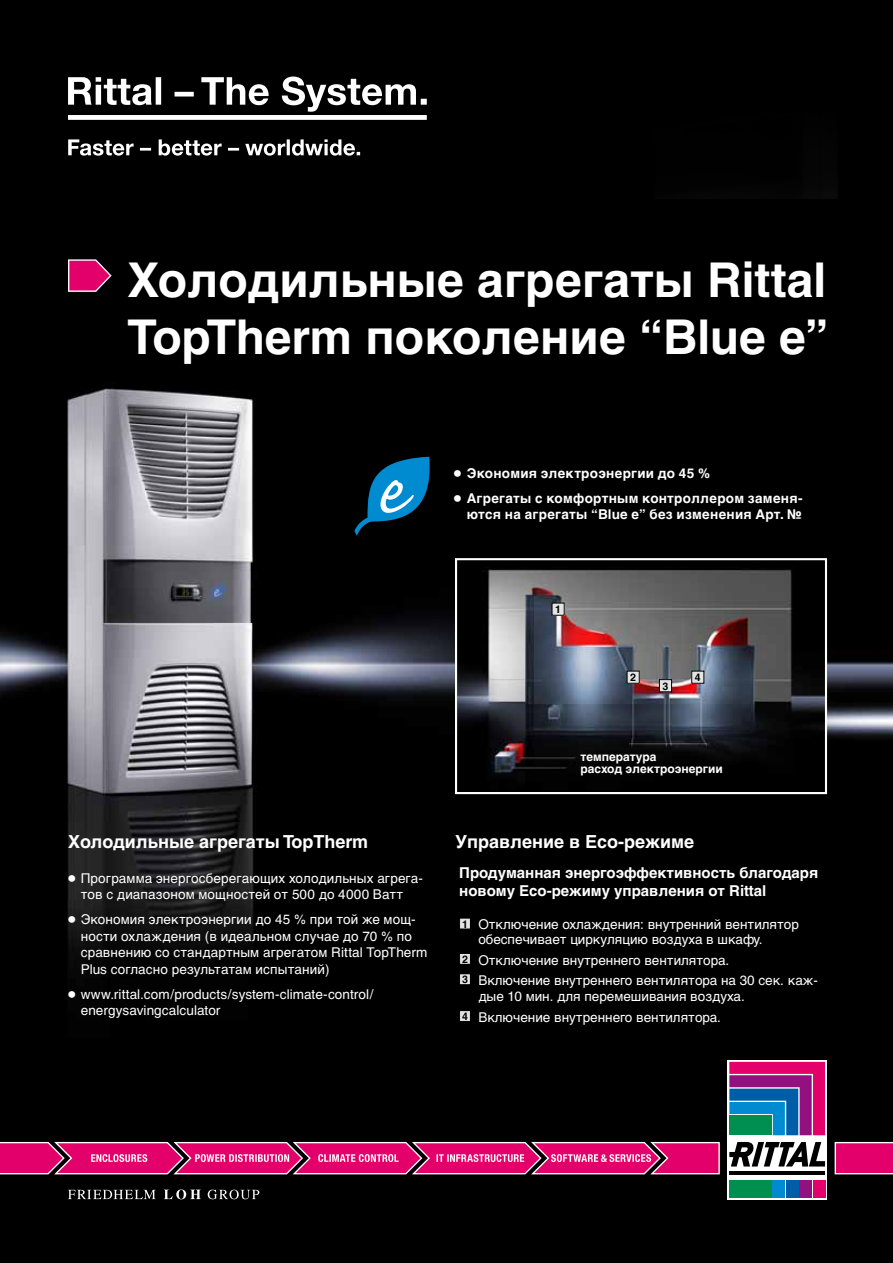
<style>
.page{position:relative;width:893px;height:1263px;background:#fff}
.page>*{position:absolute;margin:0;border:0;box-sizing:border-box;transform-origin:0 0}
.t1{font:700 48px/57px "Helvetica Cyr";letter-spacing:-.005em;color:#fff}
.t2{font:700 18px "Helvetica Cyr";color:#fff}
.t3{font:700 15px/18px "Helvetica Cyr";color:#fff}
.t4{font:13.5px/16.5px "Helvetica Cyr Upright";color:#fff}
.t5{font:700 13.5px/16.5px "Helvetica Cyr";letter-spacing:.02em;color:#fff;text-align:right}
.t6{font:700 12px/11.9px "Helvetica Cyr";color:#fff}
.t7{font:700 10.5px "Helvetica Cyr";color:#000}
.s1{font-family:"Universal Newswith Comm Pi";font-weight:400}
.s2{font-family:"Universal Newswith Comm Pi"}
.s3{font-family:"Helvetica Cyr";font-weight:700;font-size:10.5px;color:#000}
</style>
<div class="page">
<div style="left:0;top:1166px;width:893px;height:97px;background:#000"></div>
<div style="left:0;top:0;width:893px;height:200px;background:#000"></div>
<img style="left:0;top:200px;width:893px;height:966px">
<svg style="left:68px;top:259px;width:44px;height:33px"></svg>
<svg style="left:68px;top:1189px;width:191px;height:10px;background:#414141"></svg>
<svg style="left:727px;top:1060px;width:100px;height:139px"></svg>
<svg style="left:729px;top:1170px;width:96px;height:4px"></svg>
<svg style="left:729px;top:1142px;width:96px;height:24px"></svg>
<div style="left:729px;top:1180px;width:42px;height:17px;background:#008f4f"></div>
<div style="left:773px;top:1180px;width:12px;height:17px;background:#008bd0"></div>
<div style="left:786px;top:1180px;width:12px;height:17px;background:#005ea8"></div>
<div style="left:800px;top:1180px;width:12px;height:17px;background:#93117e"></div>
<svg style="left:729px;top:1062px;width:96px;height:73px;background:#714c8f"></svg>
<div style="left:813px;top:1180px;width:12px;height:17px;background:#e3006a"></div>
<svg style="left:835px;top:1142px;width:58px;height:32px;background:#e51676"></svg>
<svg style="left:0;top:1142px;width:720px;height:32px;background:#dc2a7d"></svg>
<svg style="left:68px;top:77px;width:359px;height:79px"></svg>
<svg style="left:354px;top:457px;width:76px;height:79px;background:#0f4e6d"></svg>
<div style="left:460px;top:918px;width:10px;height:11px;background:#e3e4e4"></div>
<div style="left:459px;top:918px;width:12px;height:11px;border:1px solid #000"></div>
<div style="left:460px;top:953px;width:10px;height:11px;background:#e3e4e4"></div>
<div style="left:459px;top:953px;width:12px;height:12px;border:1px solid #000"></div>
<div style="left:460px;top:974px;width:10px;height:11px;background:#e3e4e4"></div>
<div style="left:459px;top:973px;width:12px;height:12px;border:1px solid #000"></div>
<div style="left:460px;top:1010px;width:10px;height:11px;background:#e3e4e4"></div>
<div style="left:459px;top:1010px;width:12px;height:12px;border:1px solid #000"></div>
<img style="left:458px;top:561px;width:366px;height:230px">
<div style="left:455px;top:558px;width:372px;height:236px;border:2px solid #fff"></div>
<div style="left:552px;top:603px;width:12px;height:12px;background:#e3e4e4"></div>
<div style="left:627px;top:671px;width:12px;height:12px;background:#e3e4e4"></div>
<div style="left:692px;top:671px;width:12px;height:12px;background:#e3e4e4"></div>
<div style="left:691px;top:671px;width:13px;height:12px;border:1px solid #000"></div>
<div style="left:659px;top:680px;width:13px;height:12px;background:#e3e4e4"></div>
<div style="left:659px;top:679px;width:13px;height:13px;border:1px solid #000"></div>
<h1 class="t1" style="left:128px;top:252px;width:703px">Холодильные агрегаты Rittal<br>TopTherm поколение “Blue e”</h1>
<p class="t5" style="left:454px;top:465px;width:258px"><span class="s1">●</span> Экономия электроэнергии до 45 %</p>
<p class="t5" style="left:454px;top:490px;width:350px"><span class="s1">●</span> Агрегаты с комфортным контроллером заменя&shy;ются на агрегаты “Blue e” без изменения Арт. №</p>
<h2 class="t2" style="left:68px;top:831px;width:302px">Холодильные агрегаты TopTherm</h2>
<p class="t4" style="left:68px;top:870px;width:357px;text-align:center"><span class="s2">●</span> Программа энергосберегающих холодильных агрега&shy;тов с диапазоном мощностей от 500 до 4000 Ватт</p>
<p class="t4" style="left:81px;top:911px;width:348px;text-indent:-13px"><span class="s2">●</span> Экономия электроэнергии до 45 % при той же мощ&shy;ности охлаждения (в идеальном случае до 70 % по сравнению со стандартным агрегатом Rittal TopTherm Plus согласно результатам испытаний)</p>
<p class="t4" style="left:81px;top:986px;width:294px;text-indent:-13px"><span class="s2">●</span> www.rittal.com/products/system-climate-control/ energysavingcalculator</p>
<p class="t7" style="left:555px;top:604px;width:7px">1</p>
<p class="t7" style="left:630px;top:672px;width:7px">2</p>
<p class="t7" style="left:695px;top:672px;width:7px">4</p>
<p class="t7" style="left:663px;top:680px;width:7px">3</p>
<p class="t6" style="left:580px;top:751px;width:144px">температура<br>расход электроэнергии</p>
<h2 class="t2" style="left:455px;top:831px;width:241px">Управление в Eco-режиме</h2>
<p class="t3" style="left:459px;top:863px;width:360px">Продуманная энергоэффективность благодаря новому Eco-режиму управления от Rittal</p>
<p class="t4" style="left:478px;top:917px;width:322px;line-height:15px;text-indent:-16px"><span class="s3">1</span> Отключение охлаждения: внутренний вентилятор обеспечивает циркуляцию воздуха в шкафу.</p>
<p class="t4" style="left:462px;top:950px;width:357px;line-height:20.2px"><span class="s3">2</span> Отключение внутреннего вентилятора.<br><span class="s3">3</span> Включение внутреннего вентилятора на 30 сек. каж-</p>
<p class="t4" style="left:462px;top:987px;width:284px;line-height:20.2px;text-indent:16px">дые 10 мин. для перемешивания воздуха.<br><span class="s3">4</span> Включение внутреннего вентилятора.</p>
</div>
